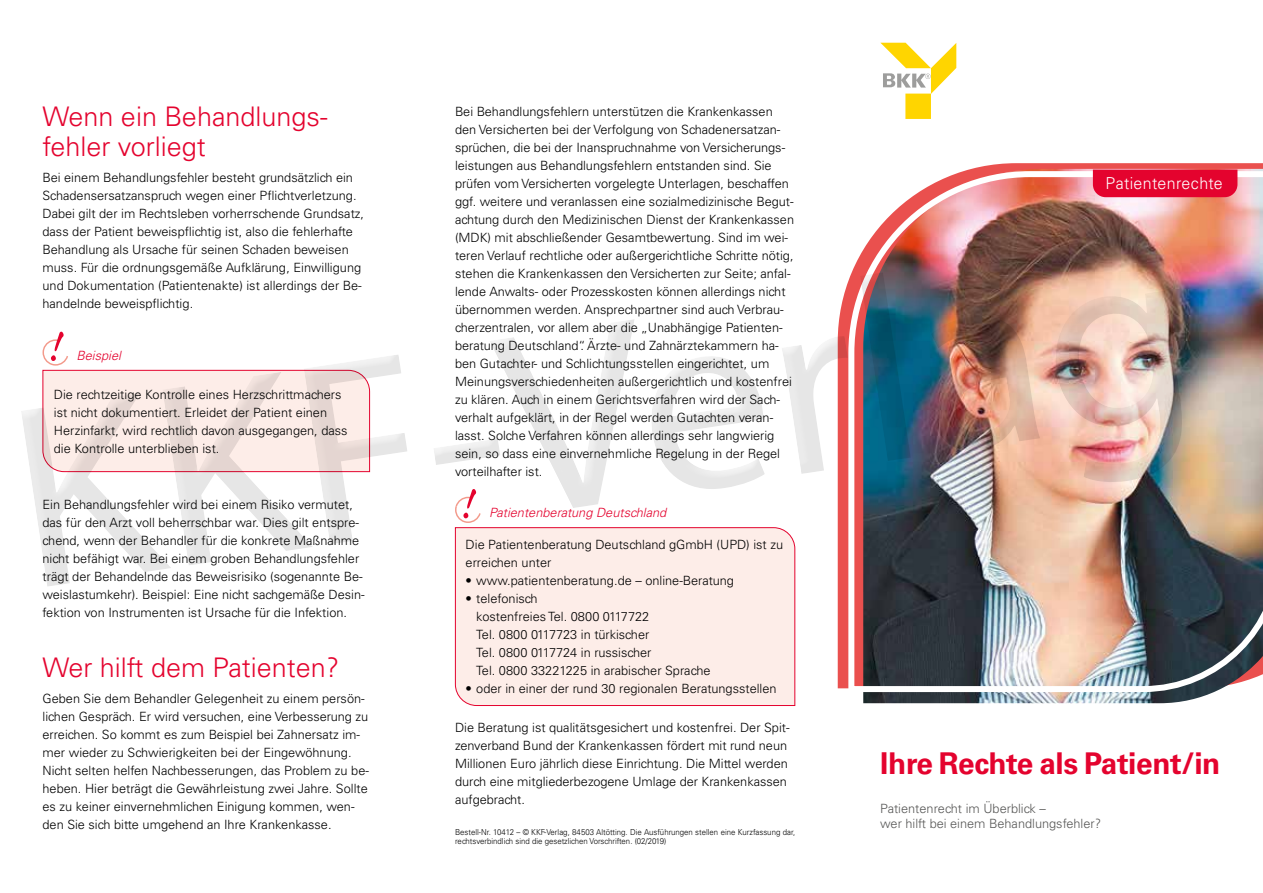
<style>
.page{position:relative;width:1263px;height:893px;background:#fff}
.page>*{position:absolute;margin:0;border:0;box-sizing:border-box;transform-origin:0 0}
.t1{font:700 30px "Univers LT Std";letter-spacing:-.01em;color:#e4032e}
.t2{font:300 27px/30px "Univers LT Std";color:#e4032e}
.t3{font:300 16.5px "Univers LT Std";letter-spacing:.02em;color:#fff}
.t4{font:300 12.75px/18px "Univers LT Std";color:#000}
.t5{font:300 12.75px/15.3px "Univers LT Std";color:#575756}
.t6{font:italic 300 12.75px "Univers LT Std";color:#e4032e}
.t7{font:300 8.25px/9px "Univers LT Std";color:#000;scale:.95 1}
</style>
<div class="page">
<div style="left:455px;top:652px;width:340px;height:54px;background:#fdede8"></div>
<img style="left:845px;top:168px;width:418px;height:527px">
<div style="left:1093px;top:170px;width:144px;height:27px;background:#e4032e"></div>
<svg style="left:880px;top:43px;width:76px;height:76px"></svg>
<img style="left:21px;top:223px;width:1182px;height:429px">
<h2 class="t2" style="left:43px;top:101px;width:286px">Wenn ein Behandlungs&shy;fehler vorliegt</h2>
<p class="t4" style="left:43px;top:169px;width:323px">Bei einem Behandlungsfehler besteht grundsätzlich ein Schadensersatzanspruch wegen einer Pflichtverletzung.<br>Dabei gilt der im Rechtsleben vorherrschende Grundsatz, dass der Patient beweispflichtig ist, also die fehlerhafte Behandlung als Ursache für seinen Schaden beweisen muss. Für die ordnungsgemäße Aufklärung, Einwilligung und Dokumentation (Patientenakte) ist allerdings der Be&shy;handelnde beweispflichtig.</p>
<p class="t6" style="left:77px;top:348px;width:46px">Beispiel</p>
<p class="t4" style="left:54px;top:385px;width:295px">Die rechtzeitige Kontrolle eines Herzschrittmachers ist nicht dokumentiert. Erleidet der Patient einen Herzinfarkt, wird rechtlich davon ausgegangen, dass die Kontrolle unterblieben ist.</p>
<p class="t4" style="left:43px;top:495px;width:324px">Ein Behandlungsfehler wird bei einem Risiko vermutet, das für den Arzt voll beherrschbar war. Dies gilt entspre&shy;chend, wenn der Behandler für die konkrete Maßnahme nicht befähigt war. Bei einem groben Behandlungsfehler trägt der Behandelnde das Beweisrisiko (sogenannte Be&shy;weislastumkehr). Beispiel: Eine nicht sachgemäße Desin&shy;fektion von Instrumenten ist Ursache für die Infektion.</p>
<h2 class="t2" style="left:43px;top:652px;width:298px">Wer hilft dem Patienten?</h2>
<p class="t4" style="left:43px;top:690px;width:328px">Geben Sie dem Behandler Gelegenheit zu einem persön&shy;lichen Gespräch. Er wird versuchen, eine Verbesserung zu erreichen. So kommt es zum Beispiel bei Zahnersatz im&shy;mer wieder zu Schwierigkeiten bei der Eingewöhnung.<br>Nicht selten helfen Nachbesserungen, das Problem zu be&shy;heben. Hier beträgt die Gewährleistung zwei Jahre. Sollte es zu keiner einvernehmlichen Einigung kommen, wen&shy;den Sie sich bitte umgehend an Ihre Krankenkasse.</p>
<p class="t4" style="left:455px;top:102px;width:341px">Bei Behandlungsfehlern unterstützen die Krankenkassen den Versicherten bei der Verfolgung von Schadenersatzan&shy;sprüchen, die bei der Inanspruchnahme von Versicherungs&shy;leistungen aus Behandlungsfehlern entstanden sind. Sie prüfen vom Versicherten vorgelegte Unterlagen, beschaffen ggf. weitere und veranlassen eine sozialmedizinische Begut&shy;achtung durch den Medizinischen Dienst der Krankenkassen (MDK) mit abschließender Gesamtbewertung. Sind im wei&shy;teren Verlauf rechtliche oder außergerichtliche Schritte nötig, stehen die Krankenkassen den Versicherten zur Seite; anfal&shy;lende Anwalts- oder Prozesskosten können allerdings nicht übernommen werden. Ansprechpartner sind auch Verbrau&shy;cherzentralen, vor allem aber die „Unabhängige Patienten&shy;beratung Deutschland“. Ärzte- und Zahnärztekammern ha&shy;ben Gutachter- und Schlichtungsstellen eingerichtet, um Meinungsverschiedenheiten außergerichtlich und kostenfrei zu klären. Auch in einem Gerichtsverfahren wird der Sach&shy;verhalt aufgeklärt, in der Regel werden Gutachten veran&shy;lasst. Solche Verfahren können allerdings sehr langwierig sein, so dass eine einvernehmliche Regelung in der Regel vorteilhafter ist.</p>
<p class="t6" style="left:489px;top:505px;width:179px">Patientenberatung Deutschland</p>
<p class="t4" style="left:466px;top:536px;width:319px">Die Patientenberatung Deutschland gGmbH (UPD) ist zu erreichen unter</p>
<p class="t4" style="left:466px;top:572px;width:270px">• www.patientenberatung.de – online-Beratung</p>
<p class="t4" style="left:476px;top:590px;width:236px;text-indent:-11px">• telefonisch<br>kostenfreies Tel. 0800 0117722<br>Tel. 0800 0117723 in türkischer<br>Tel. 0800 0117724 in russischer<br>Tel. 0800 33221225 in arabischer Sprache</p>
<p class="t4" style="left:466px;top:680px;width:312px">• oder in einer der rund 30 regionalen Beratungsstellen</p>
<p class="t4" style="left:455px;top:719px;width:336px">Die Beratung ist qualitätsgesichert und kostenfrei. Der Spit&shy;zenverband Bund der Krankenkassen fördert mit rund neun Millionen Euro jährlich diese Einrichtung. Die Mittel werden durch eine mitgliederbezogene Umlage der Krankenkassen aufgebracht.</p>
<p class="t7" style="left:455px;top:828px;width:360px">Bestell-Nr. 10412 – © KKF-Verlag, 84503 Altötting. Die Ausführungen stellen eine Kurzfassung dar, rechtsverbindlich sind die gesetzlichen Vorschriften. (02/2019)</p>
<p class="t3" style="left:1105px;top:174px;width:119px">Patientenrechte</p>
<h1 class="t1" style="left:880px;top:746px;width:342px">Ihre Rechte als Patient/in</h1>
<p class="t5" style="left:880px;top:801px;width:222px">Patientenrecht im Überblick –<br>wer hilft bei einem Behandlungsfehler?</p>
</div>
